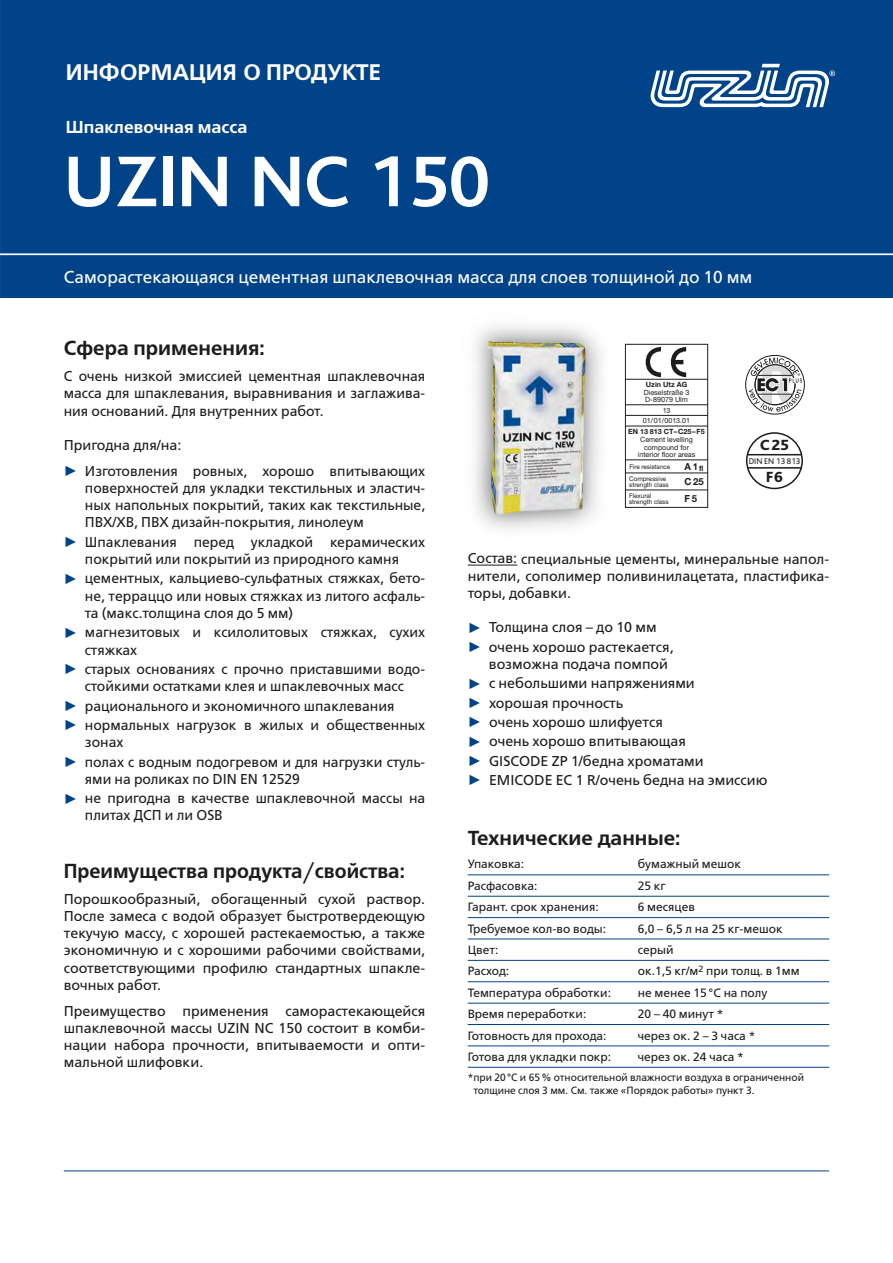
<style>
.page{position:relative;width:893px;height:1263px;background:#fff}
.page>*{position:absolute;margin:0;border:0;box-sizing:border-box;transform-origin:0 0}
.t1{font:700 75px "Bliss";color:#fff}
.t2{font:22.5px "Free Set Demi Bold C";color:#fff}
.t3{font:20.25px "Free Set Demi Bold C";color:#1d1d1b}
.t4{font:17.25px "Free Set Book C";color:#fff}
.t5{font:17.25px "Free Set Demi Bold C";color:#fff}
.t6{font:800 15.45px/31.8px "Bliss";color:#1d1d1b;text-align:center}
.t7{font:14.25px/17.2px "Free Set Book C";color:#1d1d1b;text-align:justify}
.t8{font:12px "Free Set Book C";color:#1d1d1b}
.t9{font:10.5px/13.5px "Free Set Book C";color:#1d1d1b}
.t10{font:700 9.75px/15.3px "Helvetica Neue";color:#1d1d1b}
.t11{font:8.7px "Bliss";color:#1d1d1b}
.t12{font:7.2px/7.2px "Helvetica Neue";color:#1d1d1b}
.t13{font:700 7.2px "Helvetica Neue";color:#1d1d1b}
.t14{font:6.45px/6.4px "Helvetica Neue";color:#1d1d1b}
.s1{color:#004388}
</style>
<div class="page">
<div style="left:0;top:0;width:893px;height:298px;background:#004388"></div>
<hr style="left:0;top:253px;width:893px;height:2px;background:#fff">
<hr style="left:64px;top:1170px;width:765px;height:1px;background:#004388">
<svg style="left:651px;top:64px;width:184px;height:43px"></svg>
<hr style="left:468px;top:565px;width:49px;height:1px;background:#1d1d1b">
<hr style="left:468px;top:874px;width:361px;height:1px;background:#004388">
<hr style="left:468px;top:896px;width:361px;height:1px;background:#004388">
<hr style="left:468px;top:917px;width:361px;height:1px;background:#004388">
<hr style="left:468px;top:938px;width:361px;height:1px;background:#004388">
<hr style="left:468px;top:960px;width:361px;height:1px;background:#004388">
<hr style="left:468px;top:981px;width:361px;height:1px;background:#004388">
<hr style="left:468px;top:1003px;width:361px;height:1px;background:#004388">
<hr style="left:468px;top:1024px;width:361px;height:1px;background:#004388">
<hr style="left:468px;top:1045px;width:361px;height:1px;background:#004388">
<hr style="left:468px;top:1067px;width:361px;height:1px;background:#004388">
<svg style="left:746px;top:432px;width:57px;height:57px"></svg>
<hr style="left:747px;top:454px;width:55px;height:1px;background:#1d1d1b">
<hr style="left:747px;top:467px;width:55px;height:2px;background:#1d1d1b">
<div style="left:745px;top:355px;width:59px;height:59px;border:1px solid #1d1d1b;border-radius:50%"></div>
<svg style="left:749px;top:358px;width:53px;height:54px"></svg>
<hr style="left:757px;top:375px;width:36px;height:1px;background:#1d1d1b">
<hr style="left:757px;top:394px;width:36px;height:1px;background:#1d1d1b">
<img style="left:488px;top:341px;width:97px;height:173px">
<div style="left:625px;top:344px;width:83px;height:164px;border:1px solid #1d1d1b"></div>
<hr style="left:625px;top:379px;width:83px;height:1px;background:#1d1d1b">
<hr style="left:625px;top:426px;width:83px;height:1px;background:#1d1d1b">
<hr style="left:625px;top:404px;width:83px;height:1px;background:#1d1d1b">
<hr style="left:625px;top:459px;width:83px;height:1px;background:#1d1d1b">
<hr style="left:625px;top:473px;width:83px;height:1px;background:#1d1d1b">
<svg style="left:671px;top:347px;width:15px;height:30px"></svg>
<svg style="left:645px;top:347px;width:16px;height:30px"></svg>
<hr style="left:625px;top:415px;width:83px;height:1px;background:#1d1d1b">
<hr style="left:625px;top:490px;width:83px;height:1px;background:#1d1d1b">
<h2 class="t2" style="left:66px;top:64px;width:317px">ИНФОРМАЦИЯ О ПРОДУКТЕ</h2>
<p class="t5" style="left:66px;top:121px;width:183px">Шпаклевочная масса</p>
<h1 class="t1" style="left:64px;top:152px;width:427px">UZIN NC 150</h1>
<p class="t4" style="left:64px;top:270px;width:690px">Саморастекающаяся цементная шпаклевочная масса для слоев толщиной до 10 мм</p>
<h3 class="t3" style="left:64px;top:341px;width:202px">Сфера применения:</h3>
<p class="t7" style="left:64px;top:369px;width:363px">С очень низкой эмиссией цементная шпаклевочная масса для шпаклевания, выравнивания и заглажива&shy;ния оснований. Для внутренних работ.</p>
<p class="t7" style="left:64px;top:437px;width:119px">Пригодна для/на:</p>
<p class="t7" style="left:85px;top:463px;width:342px;text-indent:-21px"><span class="s1">✓</span> Изготовления ровных, хорошо впитывающих поверхностей для укладки текстильных и эластич&shy;ных напольных покрытий, таких как текстильные, ПВХ/ХВ, ПВХ дизайн-покрытия, линолеум</p>
<p class="t7" style="left:64px;top:534px;width:363px;text-align:center"><span class="s1">✓</span> Шпаклевания перед укладкой керамических покрытий или покрытий из природного камня</p>
<p class="t7" style="left:85px;top:571px;width:342px;text-indent:-21px"><span class="s1">✓</span> цементных, кальциево-сульфатных стяжках, бето&shy;не, терраццо или новых стяжках из литого асфаль&shy;та (макс.толщина слоя до 5 мм)</p>
<p class="t7" style="left:85px;top:625px;width:342px;text-indent:-21px"><span class="s1">✓</span> магнезитовых и ксилолитовых стяжках, сухих стяжках</p>
<p class="t7" style="left:64px;top:661px;width:363px;text-align:center"><span class="s1">✓</span> старых основаниях с прочно приставшими водо&shy;стойкими остатками клея и шпаклевочных масс</p>
<p class="t7" style="left:64px;top:698px;width:332px"><span class="s1">✓</span> рационального и экономичного шпаклевания</p>
<p class="t7" style="left:85px;top:717px;width:342px;text-indent:-21px"><span class="s1">✓</span> нормальных нагрузок в жилых и общественных зонах</p>
<p class="t7" style="left:85px;top:754px;width:342px;text-indent:-21px"><span class="s1">✓</span> полах с водным подогревом и для нагрузки стуль&shy;ями на роликах по DIN EN 12529</p>
<p class="t7" style="left:85px;top:791px;width:342px;text-indent:-21px"><span class="s1">✓</span> не пригодна в качестве шпаклевочной массы на плитах ДСП и ли OSB</p>
<h3 class="t3" style="left:64px;top:863px;width:343px">Преимущества продукта/свойства:</h3>
<p class="t7" style="left:64px;top:891px;width:363px">Порошкообразный, обогащенный сухой раствор.<br>После замеса с водой образует быстротвердеющую текучую массу, с хорошей растекаемостью, а также экономичную и с хорошими рабочими свойствами, соответствующими профилю стандартных шпакле&shy;вочных работ.</p>
<p class="t7" style="left:64px;top:1003px;width:363px">Преимущество применения саморастекающейся шпаклевочной массы UZIN NC 150 состоит в комби&shy;нации набора прочности, впитываемости и опти&shy;мальной шлифовки.</p>
<p class="t13" style="left:646px;top:382px;width:43px">Uzin Utz AG</p>
<p class="t12" style="left:644px;top:389px;width:47px">Dieselstraße 3<br>D-89079 Ulm</p>
<p class="t12" style="left:663px;top:407px;width:9px">13</p>
<p class="t13" style="left:628px;top:429px;width:78px">EN 13 813 CT–C25–F5</p>
<p class="t12" style="left:638px;top:437px;width:59px;text-align:center">Cement levelling compound for interior floor areas</p>
<p class="t14" style="left:629px;top:476px;width:41px">Compressive strength class</p>
<p class="t12" style="left:643px;top:418px;width:49px">01/01/0013.01</p>
<p class="t10" style="left:685px;top:460px;width:21px">A1<sub>fl<br></sub>C 25</p>
<p class="t10" style="left:685px;top:492px;width:14px">F5</p>
<p class="t14" style="left:629px;top:464px;width:42px">Fire resistance</p>
<p class="t14" style="left:629px;top:493px;width:41px">Flexural strength class</p>
<p class="t6" style="left:760px;top:431px;width:30px">C25<br>F6</p>
<p class="t11" style="left:749px;top:458px;width:53px">DIN EN 13 813</p>
<p class="t7" style="left:468px;top:551px;width:363px">Состав: специальные цементы, минеральные напол&shy;нители, сополимер поливинилацетата, пластифика&shy;торы, добавки.</p>
<p class="t7" style="left:468px;top:620px;width:190px"><span class="s1">✓</span> Толщина слоя – до 10 мм</p>
<p class="t7" style="left:489px;top:639px;width:186px;text-indent:-21px"><span class="s1">✓</span> очень хорошо растекается, возможна подача помпой</p>
<p class="t7" style="left:468px;top:676px;width:229px"><span class="s1">✓</span> с небольшими напряжениями</p>
<p class="t7" style="left:468px;top:695px;width:157px"><span class="s1">✓</span> хорошая прочность</p>
<p class="t7" style="left:468px;top:715px;width:197px"><span class="s1">✓</span> очень хорошо шлифуется</p>
<p class="t7" style="left:468px;top:734px;width:220px"><span class="s1">✓</span> очень хорошо впитывающая</p>
<p class="t7" style="left:468px;top:753px;width:237px"><span class="s1">✓</span> GISCODE ZP 1/бедна хроматами</p>
<p class="t7" style="left:468px;top:773px;width:301px"><span class="s1">✓</span> EMICODE EC 1 R/очень бедна на эмиссию</p>
<h3 class="t3" style="left:468px;top:830px;width:214px">Технические данные:</h3>
<p class="t8" style="left:468px;top:859px;width:58px">Упаковка:</p>
<p class="t8" style="left:638px;top:859px;width:105px">бумажный мешок</p>
<p class="t8" style="left:468px;top:881px;width:71px">Расфасовка:</p>
<p class="t8" style="left:638px;top:881px;width:29px">25 кг</p>
<p class="t8" style="left:468px;top:902px;width:132px">Гарант. срок хранения:</p>
<p class="t8" style="left:638px;top:902px;width:59px">6 месяцев</p>
<p class="t8" style="left:468px;top:924px;width:140px">Требуемое кол-во воды:</p>
<p class="t8" style="left:638px;top:924px;width:146px">6,0 – 6,5 л на 25 кг-мешок</p>
<p class="t8" style="left:468px;top:945px;width:32px">Цвет:</p>
<p class="t8" style="left:638px;top:945px;width:37px">серый</p>
<p class="t8" style="left:468px;top:966px;width:43px">Расход:</p>
<p class="t8" style="left:638px;top:966px;width:163px">ок.1,5 кг/м<sup>2</sup> при толщ. в 1мм</p>
<p class="t8" style="left:468px;top:988px;width:145px">Температура обработки:</p>
<p class="t8" style="left:638px;top:988px;width:131px">не менее 15 °C на полу</p>
<p class="t8" style="left:468px;top:1009px;width:120px">Время переработки:</p>
<p class="t8" style="left:638px;top:1009px;width:87px">20 – 40 минут *</p>
<p class="t8" style="left:468px;top:1030px;width:140px">Готовность для прохода:</p>
<p class="t8" style="left:638px;top:1030px;width:119px">через ок. 2 – 3 часа *</p>
<p class="t8" style="left:468px;top:1052px;width:145px">Готова для укладки покр:</p>
<p class="t8" style="left:638px;top:1052px;width:108px">через ок. 24 часа *</p>
<p class="t9" style="left:473px;top:1071px;width:332px;text-indent:-6px">*при 20 °C и 65 % относительной влажности воздуха в ограниченной толщине слоя 3 мм. См. также «Порядок работы» пункт 3.</p>
</div>
